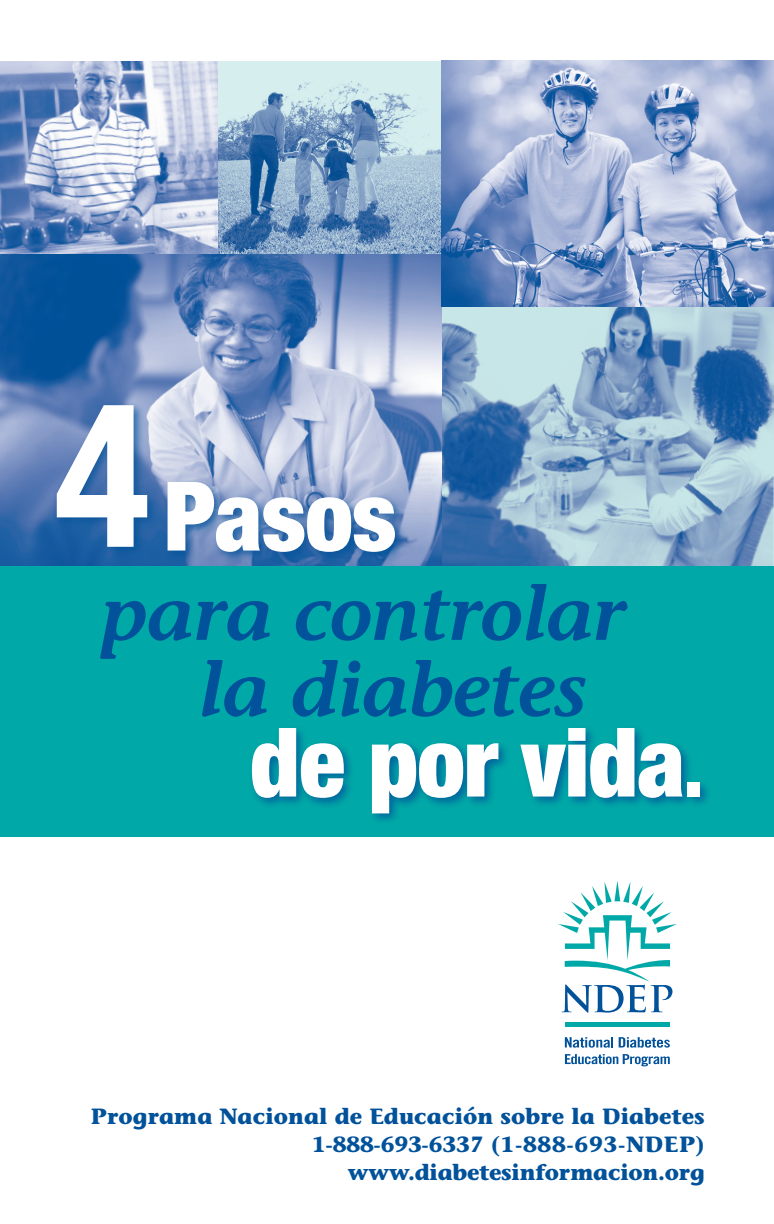
<style>
.page{position:relative;width:774px;height:1224px;background:#fff}
.page>*{position:absolute;margin:0;border:0;box-sizing:border-box;transform-origin:0 0}
.t1{font:700 condensed 200px "Helvetica Neue LT Std";color:#fff}
.t2{font:900 condensed 96px "Helvetica Neue LT Std";letter-spacing:-.01em;color:#fff}
.t3{font:italic 600 76px "Stone Informal Std";letter-spacing:-.01em;color:#01529a}
.t4{font:700 22px "Stone Informal Std";letter-spacing:.005em;color:#01529a}
.s1{font-size:72px}
</style>
<div class="page">
<img style="left:0;top:61px;width:218px;height:193px">
<img style="left:442px;top:306px;width:332px;height:261px">
<img style="left:218px;top:60px;width:224px;height:194px">
<img style="left:0;top:254px;width:442px;height:313px">
<img style="left:442px;top:61px;width:332px;height:245px">
<div style="left:0;top:567px;width:774px;height:270px;background:#00a9a7"></div>
<div style="left:248px;top:725px;width:464px;height:100px;background:#01529a;opacity:.77"></div>
<div style="left:164px;top:479px;width:244px;height:85px;background:#01529a;opacity:.79"></div>
<div style="left:53px;top:401px;width:107px;height:158px;background:#01529a;opacity:.76"></div>
<svg style="left:558px;top:881px;width:119px;height:132px"></svg>
<div style="left:565px;top:1022px;width:105px;height:5px;background:#00a9a7"></div>
<svg style="left:565px;top:1037px;width:48px;height:11px"></svg>
<svg style="left:619px;top:1037px;width:51px;height:11px"></svg>
<svg style="left:565px;top:1054px;width:105px;height:12px"></svg>
<p class="t1" style="left:54px;top:355px;width:97px">4</p>
<p class="t2" style="left:164px;top:457px;width:234px">Pasos</p>
<p class="t3" style="left:102px;top:568px;width:526px">para controlar</p>
<p class="t3" style="left:199px;top:644px;width:391px">la diabetes</p>
<p class="t2" style="left:250px;top:703px;width:455px">de por vida<span class="s1">.</span></p>
<p class="t4" style="left:91px;top:1103px;width:615px">Programa Nacional de Educación sobre la Diabetes</p>
<p class="t4" style="left:312px;top:1131px;width:394px">1-888-693-6337 (1-888-693-NDEP)</p>
<p class="t4" style="left:348px;top:1159px;width:358px">www.diabetesinformacion.org</p>
</div>
